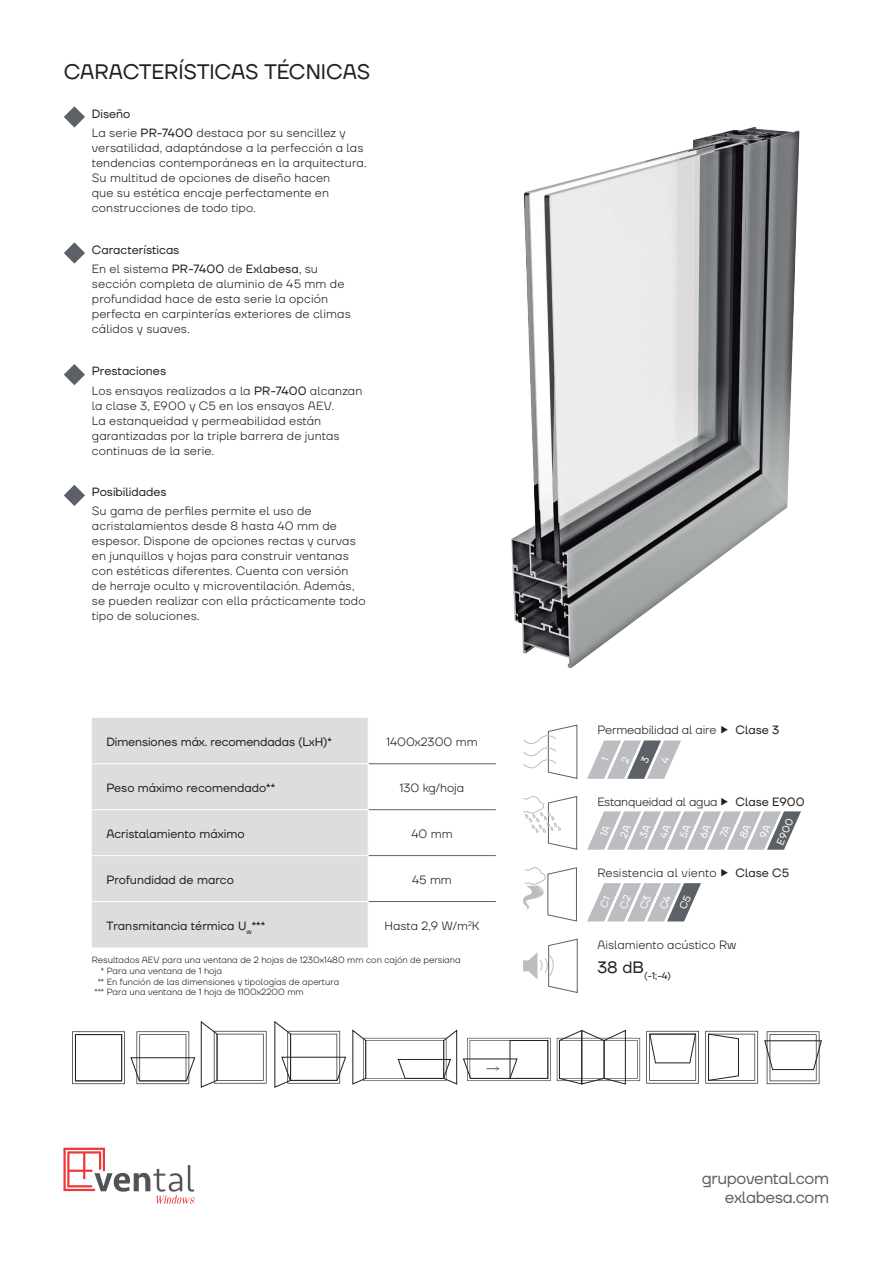
<style>
.page{position:relative;width:893px;height:1263px;background:#fff}
.page>*{position:absolute;margin:0;border:0;box-sizing:border-box;transform-origin:0 0}
.t1{font:21px "TT Firs Neue";letter-spacing:-.005em;color:#231f20}
.t2{font:16.5px/19.8px "TT Firs Neue";letter-spacing:-.02em;color:#5c6167;text-align:right}
.t3{font:300 12px/15px "TT Firs Neue";letter-spacing:.01em;color:#231f20}
.t4{font:12px/19.2px "TT Firs Neue";color:#231f20}
.t5{font:300 12px "TT Firs Neue";letter-spacing:-.01em;color:#231f20}
.t6{font:300 12px "TT Firs Neue";letter-spacing:-.02em;color:#231f20}
.t7{font:10.2px "TT Firs Neue";color:#fff}
.t8{font:9.6px "TT Firs Neue";color:#231f20}
.t9{font:300 9px "TT Firs Neue";color:#231f20}
.s1{font-weight:400}
.s2{font-weight:300}
</style>
<div class="page">
<img style="left:511px;top:127px;width:289px;height:542px">
<svg style="left:523px;top:796px;width:54px;height:54px"></svg>
<svg style="left:523px;top:724px;width:55px;height:55px"></svg>
<svg style="left:523px;top:867px;width:54px;height:55px"></svg>
<svg style="left:523px;top:938px;width:55px;height:55px"></svg>
<svg style="left:64px;top:106px;width:21px;height:22px"></svg>
<svg style="left:64px;top:242px;width:21px;height:22px"></svg>
<svg style="left:64px;top:364px;width:21px;height:21px"></svg>
<svg style="left:64px;top:485px;width:21px;height:21px"></svg>
<div style="left:92px;top:718px;width:276px;height:229px;background:#dcdddf"></div>
<hr style="left:92px;top:763px;width:276px;height:1px;background:#fff">
<hr style="left:92px;top:809px;width:276px;height:1px;background:#fff">
<hr style="left:92px;top:855px;width:276px;height:1px;background:#fff">
<hr style="left:92px;top:901px;width:276px;height:1px;background:#fff">
<hr style="left:369px;top:763px;width:127px;height:1px;background:#5c6167">
<hr style="left:369px;top:809px;width:127px;height:1px;background:#5c6167">
<hr style="left:369px;top:855px;width:127px;height:1px;background:#5c6167">
<hr style="left:369px;top:901px;width:127px;height:1px;background:#5c6167">
<svg style="left:201px;top:1021px;width:65px;height:67px"></svg>
<svg style="left:72px;top:1031px;width:123px;height:53px"></svg>
<svg style="left:705px;top:1031px;width:53px;height:52px"></svg>
<svg style="left:764px;top:1031px;width:58px;height:53px"></svg>
<div style="left:75px;top:1034px;width:47px;height:47px;border:1px solid #231f20"></div>
<svg style="left:274px;top:1021px;width:72px;height:67px"></svg>
<svg style="left:352px;top:1029px;width:105px;height:56px"></svg>
<svg style="left:557px;top:1029px;width:83px;height:55px"></svg>
<svg style="left:463px;top:1038px;width:88px;height:43px"></svg>
<svg style="left:646px;top:1031px;width:53px;height:52px"></svg>
<svg style="left:63px;top:1148px;width:132px;height:56px"></svg>
<svg style="left:587px;top:811px;width:214px;height:39px"></svg>
<svg style="left:587px;top:883px;width:114px;height:38px"></svg>
<svg style="left:587px;top:740px;width:94px;height:39px"></svg>
<h1 class="t1" style="left:64px;top:58px;width:308px">CARACTERÍSTICAS TÉCNICAS</h1>
<p class="t3" style="left:92px;top:104px;width:255px;line-height:19.2px"><span class="s1">Diseño<br></span>La serie <span class="s1">PR-7400</span> destaca por su sencillez y</p>
<p class="t3" style="left:92px;top:140px;width:276px">versatilidad, adaptándose a la perfección a las tendencias contemporáneas en la arquitectura.<br>Su multitud de opciones de diseño hacen<br>que su estética encaje perfectamente en construcciones de todo tipo.</p>
<p class="t4" style="left:92px;top:240px;width:228px">Características<br><span class="s2">En el sistema</span> PR-7400 <span class="s2">de</span> Exlabesa<span class="s2">, su</span></p>
<p class="t3" style="left:92px;top:276px;width:261px">sección completa de aluminio de 45 mm de profundidad hace de esta serie la opción perfecta en carpinterías exteriores de climas cálidos y suaves.</p>
<p class="t3" style="left:92px;top:361px;width:272px;line-height:19.2px"><span class="s1">Prestaciones<br></span>Los ensayos realizados a la <span class="s1">PR-7400</span> alcanzan</p>
<p class="t3" style="left:92px;top:398px;width:249px">la clase 3, E900 y C5 en los ensayos AEV.<br>La estanqueidad y permeabilidad están garantizadas por la triple barrera de juntas continuas de la serie.</p>
<p class="t4" style="left:92px;top:482px;width:76px">Posibilidades</p>
<p class="t3" style="left:92px;top:503px;width:275px">Su gama de perfiles permite el uso de acristalamientos desde 8 hasta 40 mm de espesor. Dispone de opciones rectas y curvas en junquillos y hojas para construir ventanas con estéticas diferentes. Cuenta con versión de herraje oculto y microventilación. Además, se pueden realizar con ella prácticamente todo tipo de soluciones.</p>
<p class="t4" style="left:106px;top:732px;width:227px">Dimensiones máx. recomendadas (LxH)*</p>
<p class="t3" style="left:386px;top:734px;width:93px">1400x2300 mm</p>
<p class="t4" style="left:106px;top:778px;width:170px">Peso máximo recomendado**</p>
<p class="t3" style="left:400px;top:780px;width:66px">130 kg/hoja</p>
<p class="t4" style="left:106px;top:824px;width:140px">Acristalamiento máximo</p>
<p class="t3" style="left:411px;top:826px;width:43px">40 mm</p>
<p class="t4" style="left:106px;top:870px;width:129px">Profundidad de marco</p>
<p class="t3" style="left:412px;top:872px;width:41px">45 mm</p>
<p class="t4" style="left:106px;top:916px;width:160px">Transmitancia térmica U<sub>w</sub>***</p>
<p class="t3" style="left:384px;top:918px;width:97px">Hasta 2,9 W/m<sup>2</sup>K</p>
<p class="t9" style="left:92px;top:954px;width:370px">Resultados AEV para una ventana de 2 hojas de 1230x1480 mm con cajón de persiana</p>
<p class="t9" style="left:101px;top:964px;width:123px">* Para una ventana de 1 hoja</p>
<p class="t9" style="left:98px;top:975px;width:243px">** En función de las dimensiones y tipologías de apertura</p>
<p class="t9" style="left:94px;top:986px;width:211px">*** Para una ventana de 1 hoja de 1100x2200 mm</p>
<p class="t5" style="left:597px;top:722px;width:121px">Permeabilidad al aire</p>
<p class="t4" style="left:735px;top:720px;width:45px">Clase 3</p>
<p class="t6" style="left:597px;top:794px;width:122px">Estanqueidad al agua</p>
<p class="t4" style="left:735px;top:792px;width:71px">Clase E900</p>
<p class="t7" style="left:773px;top:841px;width:29px;rotate:-66deg">E900</p>
<p class="t3" style="left:597px;top:865px;width:121px">Resistencia al viento</p>
<p class="t4" style="left:735px;top:863px;width:55px">Clase C5</p>
<p class="t3" style="left:597px;top:937px;width:140px">Aislamiento acústico Rw</p>
<p class="t8" style="left:597px;top:969px;width:75px"><sup>38</sup> <sup>dB</sup>(-1;-4)</p>
<h2 class="t2" style="left:702px;top:1168px;width:129px">grupovental.com exlabesa.com</h2>
</div>
